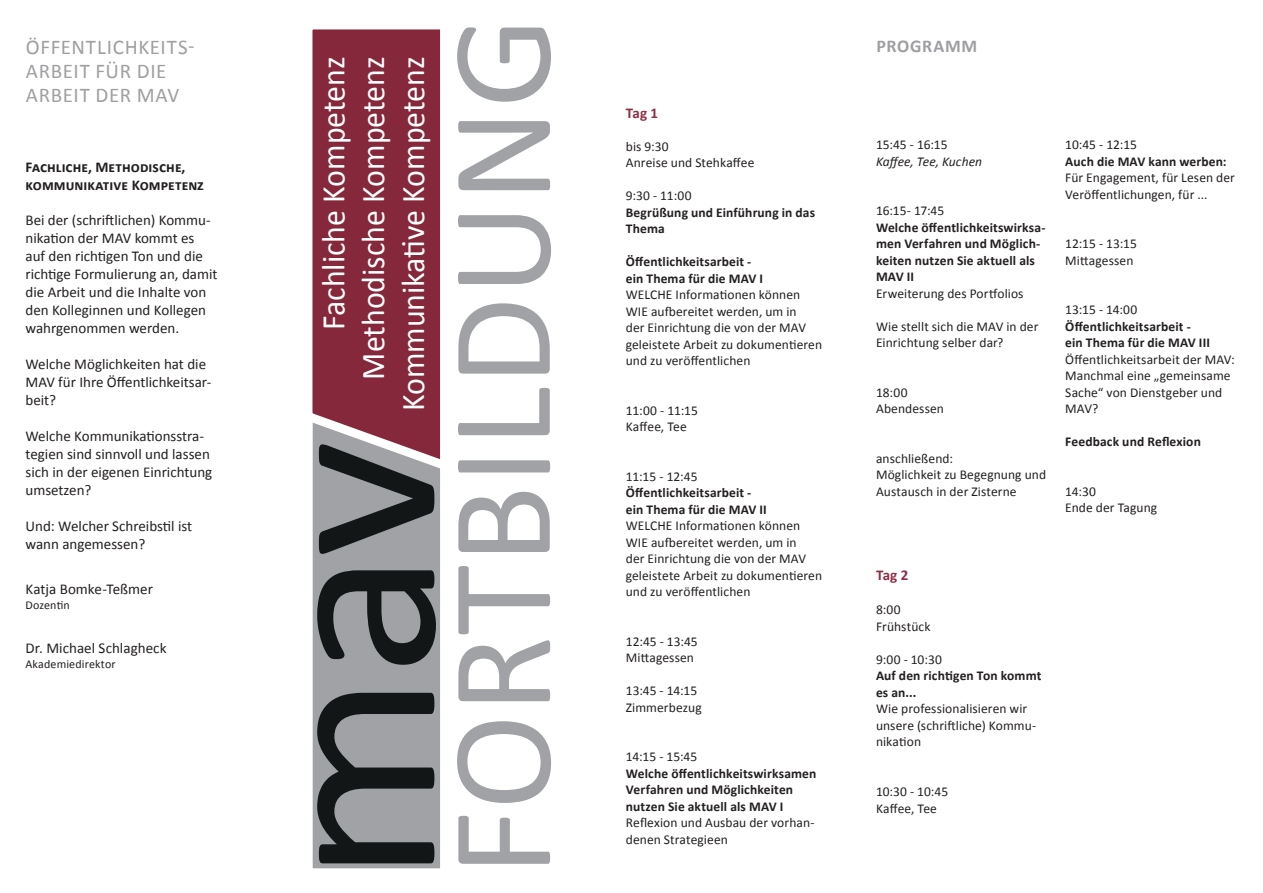
<style>
.page{position:relative;width:1263px;height:893px;background:#fff}
.page>*{position:absolute;margin:0;border:0;box-sizing:border-box;transform-origin:0 0}
.t1{font:246px "Calibri";color:#121617;scale:1.06 1}
.t2{font:144.6px "Calibri";letter-spacing:.005em;color:#a0a2a5}
.t3{font:33.3px/39.9px "Calibri";color:#fff;text-align:right;scale:.96 1}
.Innenseite_Überschri{font:21px/24px "Calibri";letter-spacing:.03em;color:#9f9fa3}
.Spaltenüberschriften{font:700 18px "Calibri";letter-spacing:.04em;color:#9f9fa3}
.Überschrift{font:15px/18px "Calibri";color:#231f20}
.Innenseite_Reihentit{font:700 15px/18px "Calibri";letter-spacing:.005em;color:#231f20}
.Innenseite_Einladung{font:15px "Calibri";letter-spacing:.005em;color:#231f20}
.Fließtext{font:15px "Calibri";color:#231f20}
.Innenseite_Datum{font:700 15px "Calibri";color:#8d2f45}
.Innenseite_Programm{font:13.5px/16.5px "Calibri";letter-spacing:.005em;color:#231f20}
.Innenseite_Programm-2{font:700 13.5px/16.5px "Calibri";letter-spacing:.01em;color:#231f20}
.Innenseite_Programm-3{font:italic 13.5px "Calibri";color:#231f20}
.Innenseite_Funktion{font:12px "Calibri";letter-spacing:.01em;color:#231f20}
.Fließtext-2{font:12px "Calibri";letter-spacing:.01em;color:#231f20}
.s1{font-weight:700}
</style>
<div class="page">
<div style="left:308px;top:409px;width:136px;height:464px;background:#a0a2a5"></div>
<div style="left:304px;top:404px;width:145px;height:473px;border:9px solid #fff"></div>
<svg style="left:304px;top:29px;width:145px;height:449px"></svg>
<p class="Innenseite_Überschri" style="left:26px;top:34px;width:170px">ÖFFENTLICHKEITS-<br>ARBEIT FÜR DIE<br>ARBEIT DER MAV</p>
<p class="Innenseite_Reihentit" style="left:26px;top:158px;width:180px">Fachliche, Methodische, kommunikative Kompetenz</p>
<p class="Überschrift" style="left:26px;top:211px;width:194px">Bei der (schriftlichen) Kommu&shy;nikation der MAV kommt es auf den richtigen Ton und die richtige Formulierung an, damit die Arbeit und die Inhalte von den Kolleginnen und Kollegen wahrgenommen werden.</p>
<p class="Überschrift" style="left:26px;top:355px;width:187px">Welche Möglichkeiten hat die<br>MAV für Ihre Öffentlichkeitsar&shy;beit?</p>
<p class="Überschrift" style="left:26px;top:427px;width:188px">Welche Kommunikationsstra&shy;tegien sind sinnvoll und lassen sich in der eigenen Einrichtung umsetzen?</p>
<p class="Überschrift" style="left:26px;top:517px;width:168px">Und: Welcher Schreibstil ist wann angemessen?</p>
<p class="Fließtext" style="left:26px;top:578px;width:129px">Katja Bomke-Teßmer</p>
<p class="Fließtext-2" style="left:26px;top:596px;width:46px">Dozentin</p>
<p class="Innenseite_Einladung" style="left:26px;top:638px;width:143px">Dr. Michael Schlagheck</p>
<p class="Innenseite_Funktion" style="left:26px;top:656px;width:92px">Akademiedirektor</p>
<p class="t3" style="left:312px;top:411px;width:371px;rotate:-90deg">Fachliche Kompetenz<br>Methodische Kompetenz<br>Kommunikative Kompetenz</p>
<p class="t1" style="left:181px;top:883px;width:419px;rotate:-90deg">mav</p>
<p class="t2" style="left:401px;top:876px;width:860px;rotate:-90deg">FORTBILDUNG</p>
<p class="Innenseite_Datum" style="left:626px;top:102px;width:34px">Tag 1</p>
<p class="Innenseite_Programm" style="left:626px;top:137px;width:44px">bis 9:30</p>
<p class="Innenseite_Programm" style="left:626px;top:154px;width:130px">Anreise und Stehkaffee</p>
<p class="Innenseite_Programm" style="left:626px;top:187px;width:67px">9:30 - 11:00</p>
<p class="Innenseite_Programm-2" style="left:626px;top:203px;width:191px">Begrüßung und Einführung in das<br>Thema</p>
<p class="Innenseite_Programm-2" style="left:626px;top:253px;width:139px">Öffentlichkeitsarbeit - ein Thema für die MAV I</p>
<p class="Innenseite_Programm" style="left:626px;top:286px;width:198px">WELCHE Informationen können<br>WIE aufbereitet werden, um in<br>der Einrichtung die von der MAV geleistete Arbeit zu dokumentieren und zu veröffentlichen</p>
<p class="Innenseite_Programm" style="left:626px;top:401px;width:74px">11:00 - 11:15</p>
<p class="Innenseite_Programm" style="left:626px;top:418px;width:62px">Kaffee, Tee</p>
<p class="Innenseite_Programm" style="left:626px;top:467px;width:73px">11:15 - 12:45</p>
<p class="Innenseite_Programm-2" style="left:626px;top:484px;width:143px">Öffentlichkeitsarbeit - ein Thema für die MAV II</p>
<p class="Innenseite_Programm" style="left:626px;top:517px;width:198px">WELCHE Informationen können<br>WIE aufbereitet werden, um in<br>der Einrichtung die von der MAV geleistete Arbeit zu dokumentieren und zu veröffentlichen</p>
<p class="Innenseite_Programm" style="left:626px;top:632px;width:73px">12:45 - 13:45</p>
<p class="Innenseite_Programm" style="left:626px;top:649px;width:70px">Mittagessen</p>
<p class="Innenseite_Programm" style="left:626px;top:682px;width:73px">13:45 - 14:15</p>
<p class="Innenseite_Programm" style="left:626px;top:698px;width:77px">Zimmerbezug</p>
<p class="Innenseite_Programm" style="left:626px;top:748px;width:73px">14:15 - 15:45</p>
<p class="Innenseite_Programm-2" style="left:626px;top:764px;width:192px">Welche öffentlichkeitswirksamen<br>Verfahren und Möglichkeiten nutzen Sie aktuell als MAV I</p>
<p class="Innenseite_Programm" style="left:626px;top:814px;width:190px">Reflexion und Ausbau der vorhan&shy;denen Strategieen</p>
<p class="Spaltenüberschriften" style="left:876px;top:33px;width:102px">PROGRAMM</p>
<p class="Innenseite_Programm" style="left:876px;top:136px;width:73px">15:45 - 16:15</p>
<p class="Innenseite_Programm-3" style="left:876px;top:152px;width:108px">Kaffee, Tee, Kuchen</p>
<p class="Innenseite_Programm" style="left:876px;top:202px;width:70px">16:15- 17:45</p>
<p class="Innenseite_Programm-2" style="left:876px;top:219px;width:171px">Welche öffentlichkeitswirksa&shy;men Verfahren und Möglich&shy;keiten nutzen Sie aktuell als<br>MAV II</p>
<p class="Innenseite_Programm" style="left:876px;top:285px;width:149px">Erweiterung des Portfolios</p>
<p class="Innenseite_Programm" style="left:876px;top:318px;width:164px">Wie stellt sich die MAV in der<br>Einrichtung selber dar?</p>
<p class="Innenseite_Programm" style="left:876px;top:384px;width:33px">18:00</p>
<p class="Innenseite_Programm" style="left:876px;top:400px;width:70px">Abendessen</p>
<p class="Innenseite_Programm" style="left:876px;top:450px;width:79px">anschließend:</p>
<p class="Innenseite_Programm" style="left:876px;top:466px;width:172px">Möglichkeit zu Begegnung und<br>Austausch in der Zisterne</p>
<p class="Innenseite_Programm" style="left:1065px;top:136px;width:73px">10:45 - 12:15</p>
<p class="Innenseite_Programm" style="left:1065px;top:153px;width:171px"><span class="s1">Auch die MAV kann werben:<br></span>Für Engagement, für Lesen der<br>Veröffentlichungen, für ...</p>
<p class="Innenseite_Programm" style="left:1065px;top:235px;width:73px">12:15 - 13:15</p>
<p class="Innenseite_Programm" style="left:1065px;top:252px;width:70px">Mittagessen</p>
<p class="Innenseite_Programm" style="left:1065px;top:301px;width:74px">13:15 - 14:00</p>
<p class="Innenseite_Programm-2" style="left:1065px;top:318px;width:146px">Öffentlichkeitsarbeit - ein Thema für die MAV III</p>
<p class="Innenseite_Programm" style="left:1065px;top:351px;width:171px">Öffentlichkeitsarbeit der MAV:<br>Manchmal eine „gemeinsame<br>Sache“ von Dienstgeber und<br>MAV?</p>
<p class="Innenseite_Programm-2" style="left:1065px;top:433px;width:137px">Feedback und Reflexion</p>
<p class="Innenseite_Programm" style="left:1065px;top:483px;width:94px">14:30<br>Ende der Tagung</p>
<p class="Innenseite_Datum" style="left:876px;top:564px;width:34px">Tag 2</p>
<p class="Innenseite_Programm" style="left:876px;top:601px;width:26px">8:00</p>
<p class="Innenseite_Programm" style="left:876px;top:618px;width:56px">Frühstück</p>
<p class="Innenseite_Programm" style="left:876px;top:651px;width:67px">9:00 - 10:30</p>
<p class="Innenseite_Programm-2" style="left:876px;top:667px;width:167px">Auf den richtigen Ton kommt es an...</p>
<p class="Innenseite_Programm" style="left:876px;top:700px;width:162px">Wie professionalisieren wir unsere (schriftliche) Kommu&shy;nikation</p>
<p class="Innenseite_Programm" style="left:876px;top:783px;width:74px">10:30 - 10:45</p>
<p class="Innenseite_Programm" style="left:876px;top:799px;width:62px">Kaffee, Tee</p>
</div>
